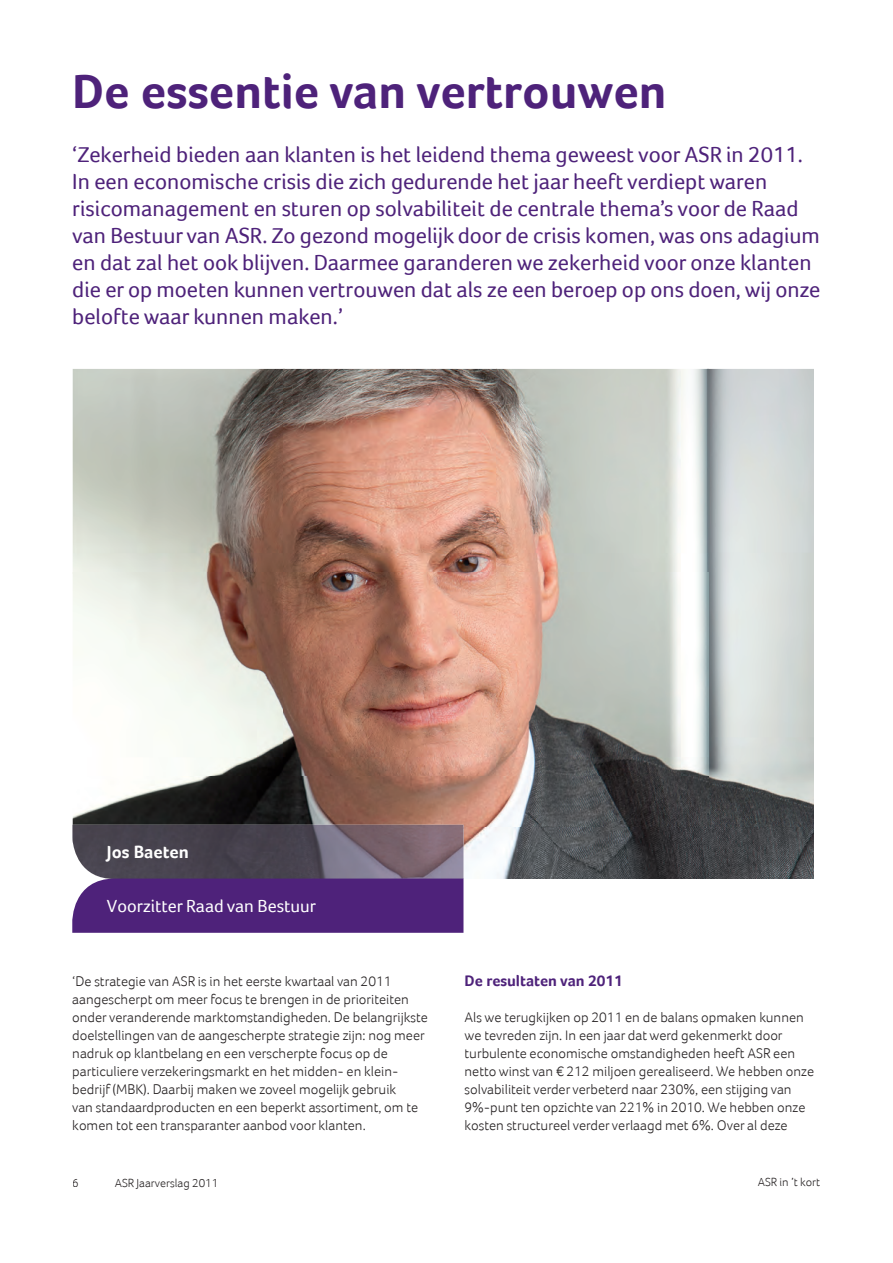
<style>
.page{position:relative;width:893px;height:1263px;background:#fff}
.page>*{position:absolute;margin:0;border:0;box-sizing:border-box;transform-origin:0 0}
.t1{font:700 49.5px "Foco";color:#4e227a}
.t2{font:22.5px/27px "Foco";color:#4e227a}
.t3{font:18px "Foco";color:#fff}
.t4{font:700 18px "Foco";color:#fff}
.t5{font:700 15.75px "Foco";color:#4e227a}
.t6{font:300 14.25px/18px "Foco";color:#231f20}
.t7{font:300 12px "Foco";color:#231f20}
</style>
<div class="page">
<img style="left:73px;top:369px;width:741px;height:459px">
<img style="left:463px;top:828px;width:351px;height:51px">
<svg style="left:72px;top:825px;width:391px;height:108px;background:#573e6f"></svg>
<h1 class="t1" style="left:72px;top:64px;width:596px">De essentie van vertrouwen</h1>
<p class="t2" style="left:72px;top:141px;width:750px">‘Zekerheid bieden aan klanten is het leidend thema geweest voor ASR in 2011.<br>In een economische crisis die zich gedurende het jaar heeft verdiept waren risicomanagement en sturen op solvabiliteit de centrale thema’s voor de Raad van Bestuur van ASR. Zo gezond mogelijk door de crisis komen, was ons adagium en dat zal het ook blijven. Daarmee garanderen we zekerheid voor onze klanten die er op moeten kunnen vertrouwen dat als ze een beroep op ons doen, wij onze belofte waar kunnen maken.’</p>
<p class="t4" style="left:107px;top:842px;width:83px">Jos Baeten</p>
<p class="t3" style="left:107px;top:896px;width:211px">Voorzitter Raad van Bestuur</p>
<p class="t6" style="left:72px;top:972px;width:357px">‘De strategie van ASR is in het eerste kwartaal van 2011 aangescherpt om meer focus te brengen in de prioriteiten onder veranderende marktomstandigheden. De belangrijkste doelstellingen van de aangescherpte strategie zijn: nog meer nadruk op klantbelang en een verscherpte focus op de particuliere verzekeringsmarkt en het midden- en klein&shy;bedrijf (MBK). Daarbij maken we zoveel mogelijk gebruik<br>van standaardproducten en een beperkt assortiment, om te komen tot een transparanter aanbod voor klanten.</p>
<p class="t5" style="left:465px;top:972px;width:160px">De resultaten van 2011</p>
<p class="t6" style="left:465px;top:1008px;width:351px">Als we terugkijken op 2011 en de balans opmaken kunnen we tevreden zijn. In een jaar dat werd gekenmerkt door turbulente economische omstandigheden heeft ASR een netto winst van € 212 miljoen gerealiseerd. We hebben onze solvabiliteit verder verbeterd naar 230%, een stijging van 9%-punt ten opzichte van 221% in 2010. We hebben onze kosten structureel verder verlaagd met 6%. Over al deze</p>
<p class="t7" style="left:72px;top:1176px;width:8px">6</p>
<p class="t7" style="left:115px;top:1176px;width:105px">ASR Jaarverslag 2011</p>
<p class="t7" style="left:758px;top:1176px;width:64px">ASR in ’t kort</p>
</div>
